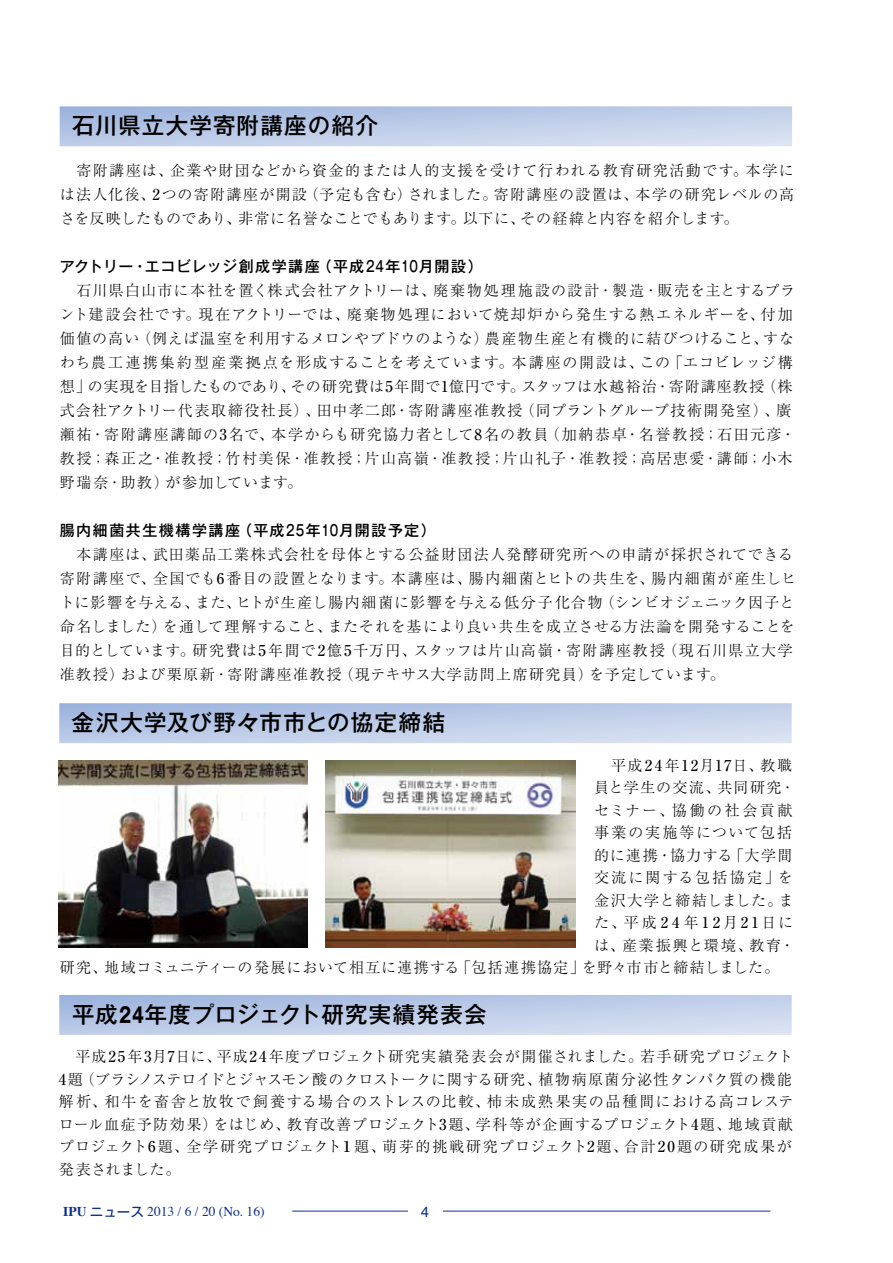
<style>
.page{position:relative;width:893px;height:1263px;background:#fff}
.page>*{position:absolute;margin:0;border:0;box-sizing:border-box;transform-origin:0 0}
.t1{font:500 22.5px "Gothic MB101 Pr 6";letter-spacing:.05em;color:#000}
.t2{font:300 15px/24px "Ryumin Pr 6";letter-spacing:.07em;color:#000}
.t3{font:300 15px "Ryumin Pr 6";letter-spacing:.05em;color:#000}
.t4{font:500 15px "Gothic MB101 Pr 6";letter-spacing:.05em;color:#000}
.t5{font:500 15px "Gothic MB101 Pr 6";letter-spacing:.095em;color:#000}
.t6{font:300 15px "Ryumin Pr 6";letter-spacing:.095em;color:#000}
.t7{font:300 15px "Ryumin Pr 6";letter-spacing:.045em;color:#000}
.t8{font:300 15px "Ryumin Pr 6";letter-spacing:.12em;color:#000}
.t9{font:300 15px "Ryumin Pr 6";letter-spacing:.165em;color:#000}
.t10{font:300 15px "Ryumin Pr 6";letter-spacing:.115em;color:#000}
.t11{font:300 15px "Ryumin Pr 6";letter-spacing:.135em;color:#000}
.t12{font:15px "Helvetica";color:#0b3190}
.t13{font:13.5px "Times";color:#0b3190}
.s1{font-weight:500}
.s2{font-weight:700;font-size:21px}
.s3{font-weight:700}
.s4{font-family:"Gothic MB101 Pr 6";font-weight:500}
</style>
<div class="page">
<hr style="left:292px;top:1211px;width:478px;height:1px;background:#0b3190">
<div style="left:408px;top:1208px;width:35px;height:6px;background:#fff"></div>
<img style="left:59px;top:760px;width:249px;height:187px">
<img style="left:326px;top:760px;width:250px;height:187px">
<svg style="left:60px;top:106px;width:732px;height:40px"></svg>
<svg style="left:59px;top:703px;width:733px;height:40px"></svg>
<svg style="left:59px;top:995px;width:733px;height:40px"></svg>
<h1 class="t1" style="left:72px;top:107px;width:307px">石川県立大学寄附講座の紹介</h1>
<p class="t2" style="left:60px;top:158px;width:736px;text-align:justify">　寄附講座は、企業や財団などから資金的または人的支援を受けて行われる教育研究活動です。本学には法人化後、<span class="s1">2</span>つの寄附講座が開設（予定も含む）されました。寄附講座の設置は、本学の研究レベルの高さを反映したものであり、非常に名誉なことでもあります。以下に、その経緯と内容を紹介します。</p>
<p class="t4" style="left:60px;top:254px;width:425px">アクトリー・エコビレッジ創成学講座（平成24年10月開設）</p>
<p class="t2" style="left:60px;top:278px;width:737px">　石川県白山市に本社を置く株式会社アクトリーは、廃棄物処理施設の設計・製造・販売を主とするプラント建設会社です。現在アクトリーでは、廃棄物処理において焼却炉から発生する熱エネルギーを、付加価値の高い（例えば温室を利用するメロンやブドウのような）農産物生産と有機的に結びつけること、すなわち農工連携集約型産業拠点を形成することを考えています。本講座の開設は、この「エコビレッジ構想」の実現を目指したものであり、その研究費は<span class="s1">5</span>年間で<span class="s1">1</span>億円です。スタッフは水越裕治・寄附講座教授（株式会社アクトリー代表取締役社長）、田中孝二郎・寄附講座准教授（同プラントグループ技術開発室）、廣瀬祐・寄附講座講師の<span class="s1">3</span>名で、本学からも研究協力者として<span class="s1">8</span>名の教員（加納恭卓・名誉教授；石田元彦・教授；森正之・准教授；竹村美保・准教授；片山高嶺・准教授；片山礼子・准教授；高居恵愛・講師；小木野瑞奈・助教）が参加しています。</p>
<p class="t5" style="left:60px;top:518px;width:378px">腸内細菌共生機構学講座（平成25年10月開設予定）</p>
<p class="t2" style="left:60px;top:542px;width:738px">　本講座は、武田薬品工業株式会社を母体とする公益財団法人発酵研究所への申請が採択されてできる寄附講座で、全国でも<span class="s1">6</span>番目の設置となります。本講座は、腸内細菌とヒトの共生を、腸内細菌が産生しヒトに影響を与える、また、ヒトが生産し腸内細菌に影響を与える低分子化合物（シンビオジェニック因子と命名しました）を通して理解すること、またそれを基により良い共生を成立させる方法論を開発することを目的としています。研究費は<span class="s1">5</span>年間で<span class="s1">2</span>億<span class="s1">5</span>千万円、スタッフは片山高嶺・寄附講座教授（現石川県立大学准教授）および栗原新・寄附講座准教授（現テキサス大学訪問上席研究員）を予定しています。</p>
<h1 class="t1" style="left:72px;top:704px;width:375px">金沢大学及び野々市市との協定締結</h1>
<p class="t2" style="left:594px;top:752px;width:200px">　平成<span class="s1">24</span>年<span class="s1">12</span>月<span class="s1">17</span>日、教職</p>
<p class="t6" style="left:594px;top:776px;width:203px">員と学生の交流、共同研究・</p>
<p class="t9" style="left:594px;top:798px;width:200px">セミナー、協働の社会貢献</p>
<p class="t10" style="left:594px;top:821px;width:200px">事業の実施等について包括</p>
<p class="t2" style="left:594px;top:842px;width:200px">的に連携・協力する「大学間</p>
<p class="t11" style="left:594px;top:866px;width:200px">交流に関する包括協定」を</p>
<p class="t7" style="left:594px;top:888px;width:201px">金沢大学と締結しました。ま</p>
<p class="t2" style="left:594px;top:910px;width:201px">た、平成<span class="s1">24</span>年<span class="s1">12</span>月<span class="s1">21</span>日に</p>
<p class="t8" style="left:594px;top:933px;width:202px">は、産業振興と環境、教育・</p>
<p class="t3" style="left:60px;top:956px;width:721px">研究、地域コミュニティーの発展において相互に連携する「包括連携協定」を野々市市と締結しました。</p>
<h1 class="t1" style="left:72px;top:996px;width:416px">平成<span class="s2">24</span>年度プロジェクト研究実績発表会</h1>
<p class="t2" style="left:59px;top:1044px;width:736px;line-height:22.5px">　平成<span class="s1">25</span>年<span class="s1">3</span>月<span class="s1">7</span>日に、平成<span class="s1">24</span>年度プロジェクト研究実績発表会が開催されました。若手研究プロジェクト<span class="s1">4</span>題（ブラシノステロイドとジャスモン酸のクロストークに関する研究、植物病原菌分泌性タンパク質の機能解析、和牛を畜舎と放牧で飼養する場合のストレスの比較、柿未成熟果実の品種間における高コレステロール血症予防効果）をはじめ、教育改善プロジェクト<span class="s1">3</span>題、学科等が企画するプロジェクト<span class="s1">4</span>題、地域貢献プロジェクト<span class="s1">6</span>題、全学研究プロジェクト<span class="s1">１</span>題、萌芽的挑戦研究プロジェクト<span class="s1">2</span>題、合計<span class="s1">20</span>題の研究成果が発表されました。</p>
<p class="t13" style="left:63px;top:1203px;width:203px"><span class="s3">IPU</span> <span class="s4">ニュース</span> 2013 / 6 / 20 (No. 16)</p>
<p class="t12" style="left:421px;top:1200px;width:10px">4</p>
</div>
